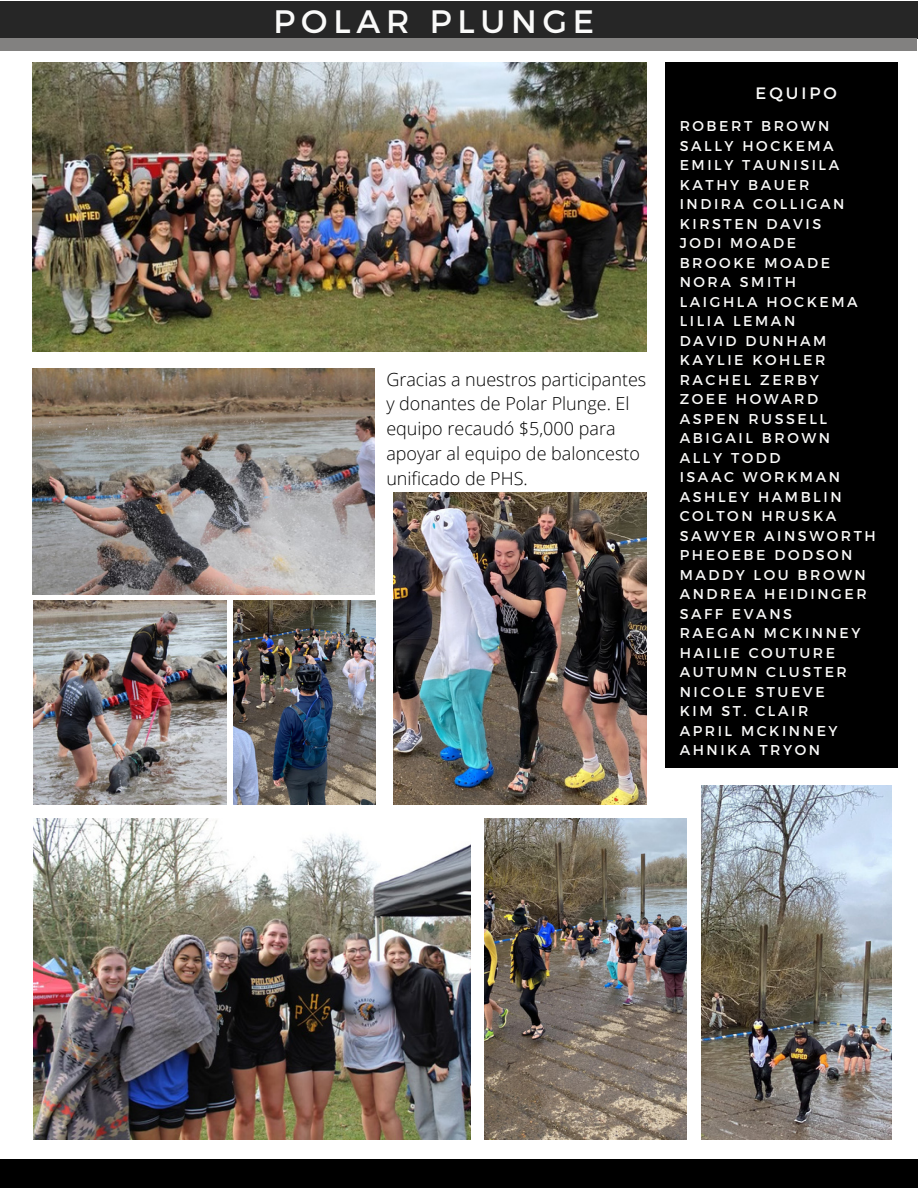
<style>
.page{position:relative;width:918px;height:1188px;background:#fff}
.page>*{position:absolute;margin:0;border:0;box-sizing:border-box;transform-origin:0 0}
.t1{font:32.4px "Montserrat";letter-spacing:.18em;color:#fafaf9}
.t2{font:300 18px/24.8px "Open Sans";color:#000}
.t3{font:16.5px "Montserrat";letter-spacing:.18em;color:#fafaf9}
.t4{font:14.25px/19.5px "Montserrat";letter-spacing:.18em;color:#fafaf9}
</style>
<div class="page">
<div style="left:665px;top:63px;width:232px;height:705px;background:#000"></div>
<div style="left:0;top:1159px;width:918px;height:29px;background:#000"></div>
<div style="left:0;top:1px;width:918px;height:37px;background:#262626"></div>
<div style="left:0;top:38px;width:917px;height:13px;background:#828180"></div>
<img style="left:33px;top:63px;width:613px;height:289px">
<img style="left:33px;top:368px;width:342px;height:227px">
<img style="left:34px;top:600px;width:192px;height:204px">
<img style="left:393px;top:493px;width:253px;height:311px">
<img style="left:485px;top:819px;width:201px;height:320px">
<img style="left:34px;top:819px;width:436px;height:320px">
<img style="left:701px;top:785px;width:190px;height:355px">
<img style="left:234px;top:600px;width:142px;height:204px">
<h1 class="t1" style="left:274px;top:0;width:322px">POLAR PLUNGE</h1>
<p class="t2" style="left:386px;top:366px;width:261px">Gracias a nuestros participantes y donantes de Polar Plunge. El equipo recaudó $5,000 para apoyar al equipo de baloncesto unificado de PHS.</p>
<p class="t3" style="left:756px;top:82px;width:83px">EQUIPO</p>
<p class="t4" style="left:680px;top:116px;width:198px">ROBERT BROWN<br>SALLY HOCKEMA<br>EMILY TAUNISILA<br>KATHY BAUER<br>INDIRA COLLIGAN<br>KIRSTEN DAVIS<br>JODI MOADE<br>BROOKE MOADE<br>NORA SMITH<br>LAIGHLA HOCKEMA<br>LILIA LEMAN<br>DAVID DUNHAM<br>KAYLIE KOHLER<br>RACHEL ZERBY<br>ZOEE HOWARD<br>ASPEN RUSSELL<br>ABIGAIL BROWN<br>ALLY TODD<br>ISAAC WORKMAN<br>ASHLEY HAMBLIN<br>COLTON HRUSKA<br>SAWYER AINSWORTH<br>PHEOEBE DODSON<br>MADDY LOU BROWN<br>ANDREA HEIDINGER<br>SAFF EVANS<br>RAEGAN MCKINNEY<br>HAILIE COUTURE<br>AUTUMN CLUSTER<br>NICOLE STUEVE<br>KIM ST. CLAIR<br>APRIL MCKINNEY<br>AHNIKA TRYON</p>
</div>
